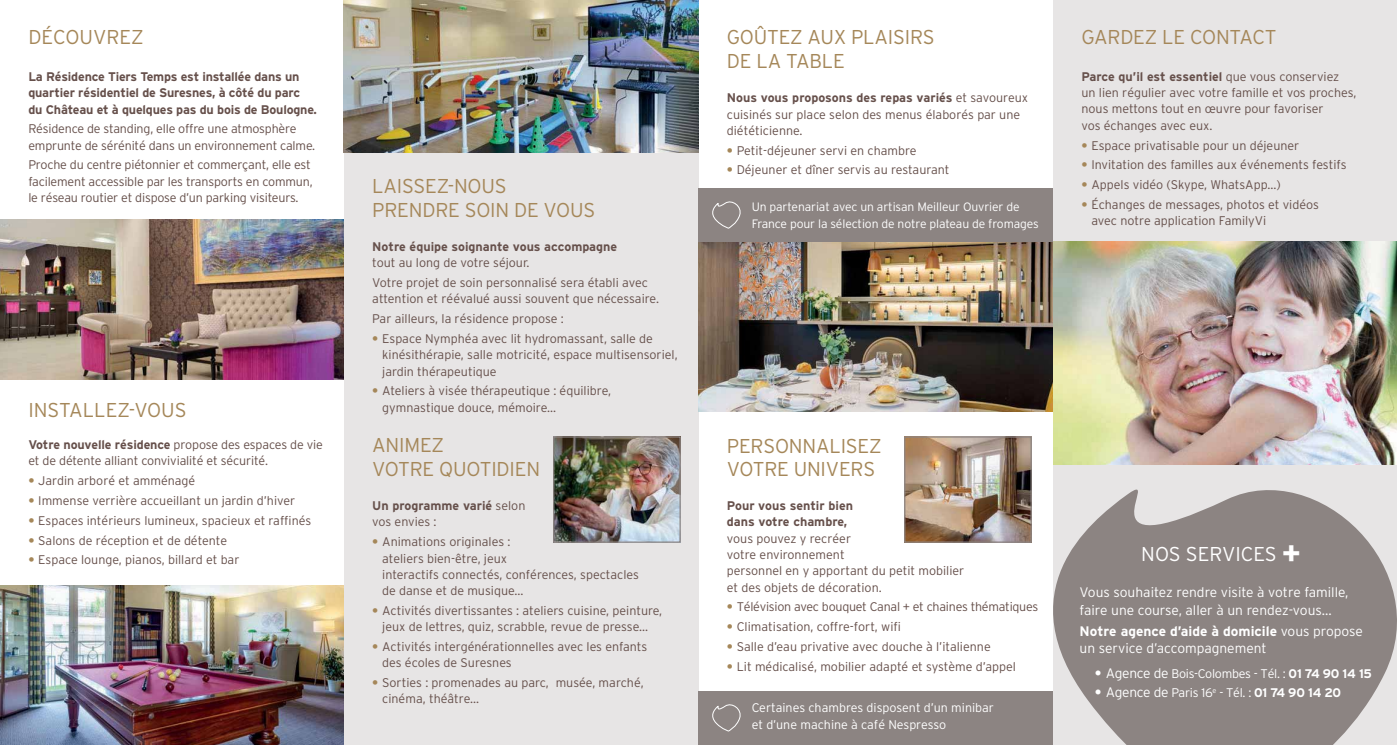
<style>
.page{position:relative;width:1397px;height:745px;background:#fff}
.page>*{position:absolute;margin:0;border:0;box-sizing:border-box;transform-origin:0 0}
.t1{font:300 20px/23.8px "Interstate";letter-spacing:-.01em;color:#a58759}
.t2{font:300 20px "Interstate";color:#fff}
.t3{font:300 13.75px/17.5px "Interstate";color:#fff}
.t4{font:300 12.5px/16.2px "Interstate";color:#66504b}
.t5{font:700 12.5px/16.2px "Interstate";letter-spacing:-.015em;color:#66504b}
.t6{font:300 12.5px/16.2px "Interstate";letter-spacing:-.005em;color:#fff}
.t7{font:300 12.5px "Interstate";letter-spacing:-.02em;color:#66504b}
.t8{font:300 12.12px/16.2px "Interstate";letter-spacing:-.01em;color:#fff}
.s1{font-weight:700}
.s2{font-weight:700;color:#a58759}
.s3{font-weight:300}
.s4{font-weight:700;font-size:31.25px}
.s5{font-weight:700;font-size:13.75px}
.s6{font-size:13.75px}
</style>
<div class="page">
<div style="left:1052px;top:0;width:344px;height:744px;background:#e7e5e5"></div>
<div style="left:344px;top:0;width:354px;height:744px;background:#e7e5e5"></div>
<svg style="left:1007px;top:456px;width:389px;height:288px;fill:#8c8482"></svg>
<img style="left:698px;top:241px;width:354px;height:170px">
<img style="left:0;top:220px;width:344px;height:159px">
<img style="left:906px;top:438px;width:123px;height:102px">
<div style="left:904px;top:436px;width:127px;height:106px;border:1px solid #8c8482"></div>
<div style="left:698px;top:188px;width:354px;height:53px;background:#8c8482"></div>
<svg style="left:712px;top:201px;width:29px;height:28px"></svg>
<div style="left:698px;top:691px;width:354px;height:53px;background:#8c8482"></div>
<svg style="left:712px;top:704px;width:29px;height:27px"></svg>
<img style="left:1052px;top:241px;width:344px;height:223px">
<img style="left:555px;top:438px;width:123px;height:102px">
<div style="left:553px;top:436px;width:127px;height:106px;border:1px solid #8c8482"></div>
<img style="left:0;top:585px;width:344px;height:159px">
<img style="left:344px;top:0;width:354px;height:152px">
<h1 class="t1" style="left:28px;top:27px;width:117px">DÉCOUVREZ</h1>
<p class="t5" style="left:28px;top:69px;width:290px">La Résidence Tiers Temps est installée dans un quartier résidentiel de Suresnes, à côté du parc du Château et à quelques pas du bois de Boulogne.</p>
<p class="t4" style="left:28px;top:122px;width:288px">Résidence de standing, elle offre une atmosphère emprunte de sérénité dans un environnement calme.</p>
<p class="t4" style="left:28px;top:158px;width:286px">Proche du centre piétonnier et commerçant, elle est facilement accessible par les transports en commun, le réseau routier et dispose d’un parking visiteurs.</p>
<h1 class="t1" style="left:28px;top:399px;width:160px">INSTALLEZ-VOUS</h1>
<p class="t4" style="left:28px;top:437px;width:296px"><span class="s1">Votre nouvelle résidence</span> propose des espaces de vie et de détente alliant convivialité et sécurité.</p>
<p class="t4" style="left:28px;top:473px;width:168px"><span class="s2">•</span> Jardin arboré et amménagé</p>
<p class="t4" style="left:28px;top:493px;width:268px"><span class="s2">•</span> Immense verrière accueillant un jardin d’hiver</p>
<p class="t4" style="left:28px;top:513px;width:284px"><span class="s2">•</span> Espaces intérieurs lumineux, spacieux et raffinés</p>
<p class="t4" style="left:28px;top:532px;width:200px"><span class="s2">•</span> Salons de réception et de détente</p>
<p class="t4" style="left:28px;top:552px;width:212px"><span class="s2">•</span> Espace lounge, pianos, billard et bar</p>
<h1 class="t1" style="left:372px;top:176px;width:224px">LAISSEZ-NOUS<br>PRENDRE SOIN DE VOUS</h1>
<p class="t5" style="left:372px;top:239px;width:246px">Notre équipe soignante vous accompagne</p>
<p class="t4" style="left:372px;top:254px;width:277px;line-height:19.8px">tout au long de votre séjour.<br>Votre projet de soin personnalisé sera établi avec</p>
<p class="t4" style="left:372px;top:290px;width:288px;line-height:19.8px">attention et réévalué aussi souvent que nécessaire.<br>Par ailleurs, la résidence propose :</p>
<p class="t4" style="left:382px;top:331px;width:297px;text-indent:-10px"><span class="s2">•</span> Espace Nymphéa avec lit hydromassant, salle de kinésithérapie, salle motricité, espace multisensoriel, jardin thérapeutique</p>
<p class="t4" style="left:382px;top:383px;width:230px;text-indent:-10px"><span class="s2">•</span> Ateliers à visée thérapeutique : équilibre, gymnastique douce, mémoire...</p>
<h1 class="t1" style="left:372px;top:435px;width:169px">ANIMEZ<br>VOTRE QUOTIDIEN</h1>
<p class="t5" style="left:372px;top:498px;width:155px">Un programme varié <span class="s3">selon vos envies :</span></p>
<p class="t4" style="left:382px;top:534px;width:258px;text-indent:-10px"><span class="s2">•</span> Animations originales :<br>ateliers bien-être, jeux<br>interactifs connectés, conférences, spectacles de danse et de musique...</p>
<p class="t4" style="left:372px;top:603px;width:291px;text-align:center"><span class="s2">•</span> Activités divertissantes : ateliers cuisine, peinture, jeux de lettres, quiz, scrabble, revue de presse...</p>
<p class="t4" style="left:382px;top:639px;width:266px;text-indent:-10px"><span class="s2">•</span> Activités intergénérationnelles avec les enfants des écoles de Suresnes</p>
<p class="t4" style="left:382px;top:675px;width:263px;text-indent:-10px"><span class="s2">•</span> Sorties : promenades au parc, musée, marché, cinéma, théâtre...</p>
<h1 class="t1" style="left:726px;top:27px;width:209px">GOÛTEZ AUX PLAISIRS<br>DE LA TABLE</h1>
<p class="t4" style="left:726px;top:91px;width:303px"><span class="s1">Nous vous proposons des repas variés</span> et savoureux cuisinés sur place selon des menus élaborés par une diététicienne.</p>
<p class="t4" style="left:726px;top:143px;width:191px"><span class="s2">•</span> Petit-déjeuner servi en chambre</p>
<p class="t4" style="left:726px;top:163px;width:224px"><span class="s2">•</span> Déjeuner et dîner servis au restaurant</p>
<p class="t8" style="left:751px;top:200px;width:289px">Un partenariat avec un artisan Meilleur Ouvrier de<br>France pour la sélection de notre plateau de fromages</p>
<h1 class="t1" style="left:1081px;top:27px;width:196px">GARDEZ LE CONTACT</h1>
<p class="t4" style="left:1081px;top:69px;width:276px"><span class="s1">Parce qu’il est essentiel</span> que vous conserviez un lien régulier avec votre famille et vos proches, nous mettons tout en œuvre pour favoriser<br>vos échanges avec eux.</p>
<p class="t4" style="left:1081px;top:138px;width:219px"><span class="s2">•</span> Espace privatisable pour un déjeuner</p>
<p class="t4" style="left:1081px;top:158px;width:266px"><span class="s2">•</span> Invitation des familles aux événements festifs</p>
<p class="t4" style="left:1081px;top:177px;width:201px"><span class="s2">•</span> Appels vidéo (Skype, WhatsApp...)</p>
<p class="t4" style="left:1091px;top:197px;width:229px;text-indent:-10px"><span class="s2">•</span> Échanges de messages, photos et vidéos avec notre application FamilyVi</p>
<h1 class="t1" style="left:726px;top:435px;width:156px">PERSONNALISEZ<br>VOTRE UNIVERS</h1>
<p class="t5" style="left:726px;top:498px;width:128px">Pour vous sentir bien dans votre chambre,</p>
<p class="t4" style="left:726px;top:531px;width:239px">vous pouvez y recréer<br>votre environnement<br>personnel en y apportant du petit mobilier et des objets de décoration.</p>
<p class="t7" style="left:726px;top:602px;width:313px"><span class="s2">•</span> Télévision avec bouquet Canal + et chaines thématiques</p>
<p class="t4" style="left:726px;top:619px;width:175px"><span class="s2">•</span> Climatisation, coffre-fort, wifi</p>
<p class="t4" style="left:726px;top:639px;width:265px"><span class="s2">•</span> Salle d’eau privative avec douche à l’italienne</p>
<p class="t4" style="left:726px;top:659px;width:290px"><span class="s2">•</span> Lit médicalisé, mobilier adapté et système d’appel</p>
<p class="t6" style="left:751px;top:700px;width:244px">Certaines chambres disposent d’un minibar et d’une machine à café Nespresso</p>
<h1 class="t2" style="left:1141px;top:546px;width:161px">NOS SERVICES <span class="s4">+</span></h1>
<p class="t3" style="left:1079px;top:584px;width:270px">Vous souhaitez rendre visite à votre famille, faire une course, aller à un rendez-vous...</p>
<p class="t3" style="left:1079px;top:623px;width:285px"><span class="s1">Notre agence d’aide à domicile</span> vous propose un service d’accompagnement</p>
<p class="t6" style="left:1094px;top:666px;width:279px"><span class="s5">•</span> <span class="s6">Agence de</span> Bois-Colombes - Tél. : <span class="s1">01 74 90 14 15</span></p>
<p class="t6" style="left:1094px;top:684px;width:248px"><span class="s5">•</span> <span class="s6">Agence de</span> Paris 16<sup>e</sup> - Tél. : <span class="s1">01 74 90 14 20</span></p>
</div>
